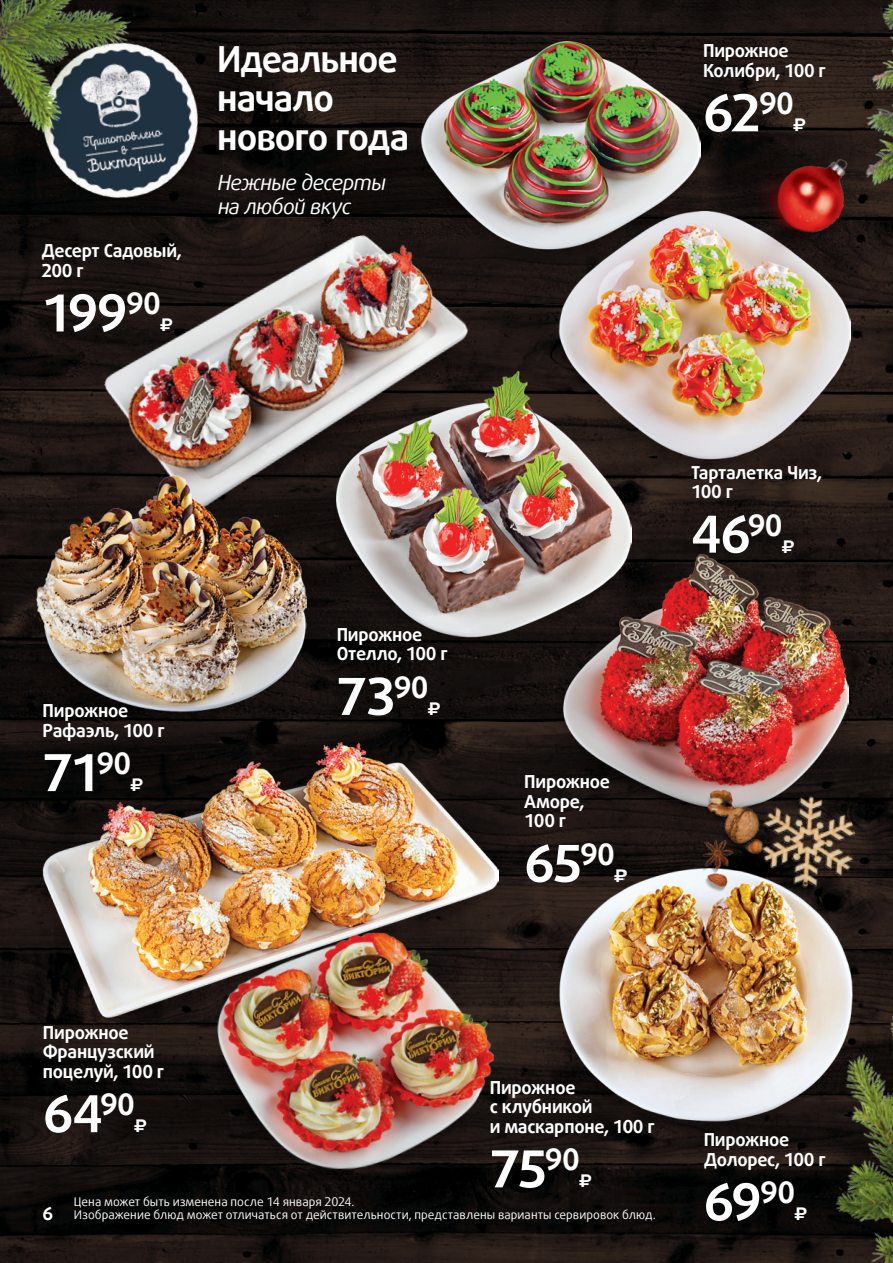
<style>
.page{position:relative;width:893px;height:1263px;background:#fff}
.page>*{position:absolute;margin:0;border:0;box-sizing:border-box;transform-origin:0 0}
.t1{font:700 51px "Daxline Offc Pro";letter-spacing:-.055em;color:#fff}
.t2{font:700 36px/39px "Daxline Offc Pro";letter-spacing:-.03em;color:#fff}
.t3{font:italic 21px/24px "Daxline Offc Pro";letter-spacing:-.035em;color:#fff}
.t4{font:700 18px/19.5px "Daxline Offc Pro";letter-spacing:-.015em;color:#fff}
.t5{font:700 18px "Geometria";color:#fff}
.t6{font:12px/13.5px "Daxline Offc Pro";color:#fff}
</style>
<div class="page">
<img style="left:0;top:0;width:893px;height:1263px">
<img style="left:30px;top:24px;width:188px;height:203px">
<img style="left:324px;top:640px;width:226px;height:13px">
<img style="left:324px;top:372px;width:308px;height:268px">
<img style="left:549px;top:870px;width:76px;height:268px">
<img style="left:553px;top:869px;width:72px;height:257px">
<img style="left:414px;top:42px;width:217px;height:207px">
<img style="left:85px;top:213px;width:424px;height:325px">
<img style="left:548px;top:464px;width:302px;height:12px">
<img style="left:548px;top:212px;width:302px;height:252px">
<img style="left:550px;top:555px;width:8px;height:265px">
<img style="left:558px;top:555px;width:290px;height:265px">
<img style="left:27px;top:713px;width:280px;height:17px">
<img style="left:27px;top:475px;width:280px;height:238px">
<img style="left:27px;top:747px;width:170px;height:296px">
<img style="left:43px;top:743px;width:455px;height:284px">
<img style="left:197px;top:1183px;width:303px;height:12px">
<img style="left:197px;top:924px;width:303px;height:259px">
<img style="left:631px;top:244px;width:262px;height:25px">
<img style="left:631px;top:0;width:262px;height:244px">
<img style="left:0;top:199px;width:176px;height:15px">
<img style="left:0;top:0;width:176px;height:199px">
<img style="left:708px;top:151px;width:134px;height:141px">
<img style="left:723px;top:123px;width:137px;height:125px">
<img style="left:680px;top:755px;width:188px;height:75px">
<img style="left:625px;top:830px;width:268px;height:433px">
<img style="left:663px;top:947px;width:230px;height:316px">
<p class="t4" style="left:41px;top:241px;width:142px">Десерт Садовый,<br>200 г</p>
<p class="t1" style="left:41px;top:279px;width:121px">199<sup>90</sup></p>
<p class="t5" style="left:160px;top:314px;width:14px">₽</p>
<p class="t2" style="left:217px;top:39px;width:194px">Идеальное начало нового года</p>
<p class="t3" style="left:218px;top:170px;width:170px">Нежные десерты на любой вкус</p>
<p class="t4" style="left:43px;top:701px;width:124px">Пирожное<br>Рафаэль, 100 г</p>
<p class="t1" style="left:43px;top:739px;width:90px">71<sup>90</sup></p>
<p class="t5" style="left:130px;top:774px;width:14px">₽</p>
<p class="t4" style="left:337px;top:625px;width:113px">Пирожное<br>Отелло, 100 г</p>
<p class="t1" style="left:337px;top:663px;width:94px">73<sup>90</sup></p>
<p class="t5" style="left:428px;top:698px;width:14px">₽</p>
<p class="t4" style="left:703px;top:41px;width:124px">Пирожное<br>Колибри, 100 г</p>
<p class="t1" style="left:703px;top:79px;width:92px">62<sup>90</sup></p>
<p class="t5" style="left:793px;top:114px;width:14px">₽</p>
<p class="t4" style="left:691px;top:462px;width:132px">Тарталетка Чиз,<br>100 г</p>
<p class="t1" style="left:691px;top:500px;width:93px">46<sup>90</sup></p>
<p class="t5" style="left:782px;top:536px;width:14px">₽</p>
<p class="t4" style="left:524px;top:772px;width:87px">Пирожное<br>Аморе,<br>100 г</p>
<p class="t1" style="left:524px;top:830px;width:92px">65<sup>90</sup></p>
<p class="t5" style="left:614px;top:865px;width:14px">₽</p>
<p class="t4" style="left:43px;top:1022px;width:123px">Пирожное<br>Французский поцелуй, 100 г</p>
<p class="t1" style="left:43px;top:1080px;width:94px">64<sup>90</sup></p>
<p class="t5" style="left:134px;top:1115px;width:14px">₽</p>
<p class="t4" style="left:490px;top:1078px;width:166px">Пирожное<br>с клубникой<br>и маскарпоне, 100 г</p>
<p class="t1" style="left:490px;top:1135px;width:92px">75<sup>90</sup></p>
<p class="t5" style="left:579px;top:1170px;width:14px">₽</p>
<p class="t4" style="left:43px;top:1204px;width:12px">6</p>
<p class="t6" style="left:74px;top:1195px;width:583px">Цена может быть изменена после 14 января 2024.<br>Изображение блюд может отличаться от действительности, представлены варианты сервировок блюд.</p>
<p class="t4" style="left:704px;top:1130px;width:124px">Пирожное<br>Долорес, 100 г</p>
<p class="t1" style="left:704px;top:1168px;width:93px">69<sup>90</sup></p>
<p class="t5" style="left:794px;top:1203px;width:14px">₽</p>
</div>
